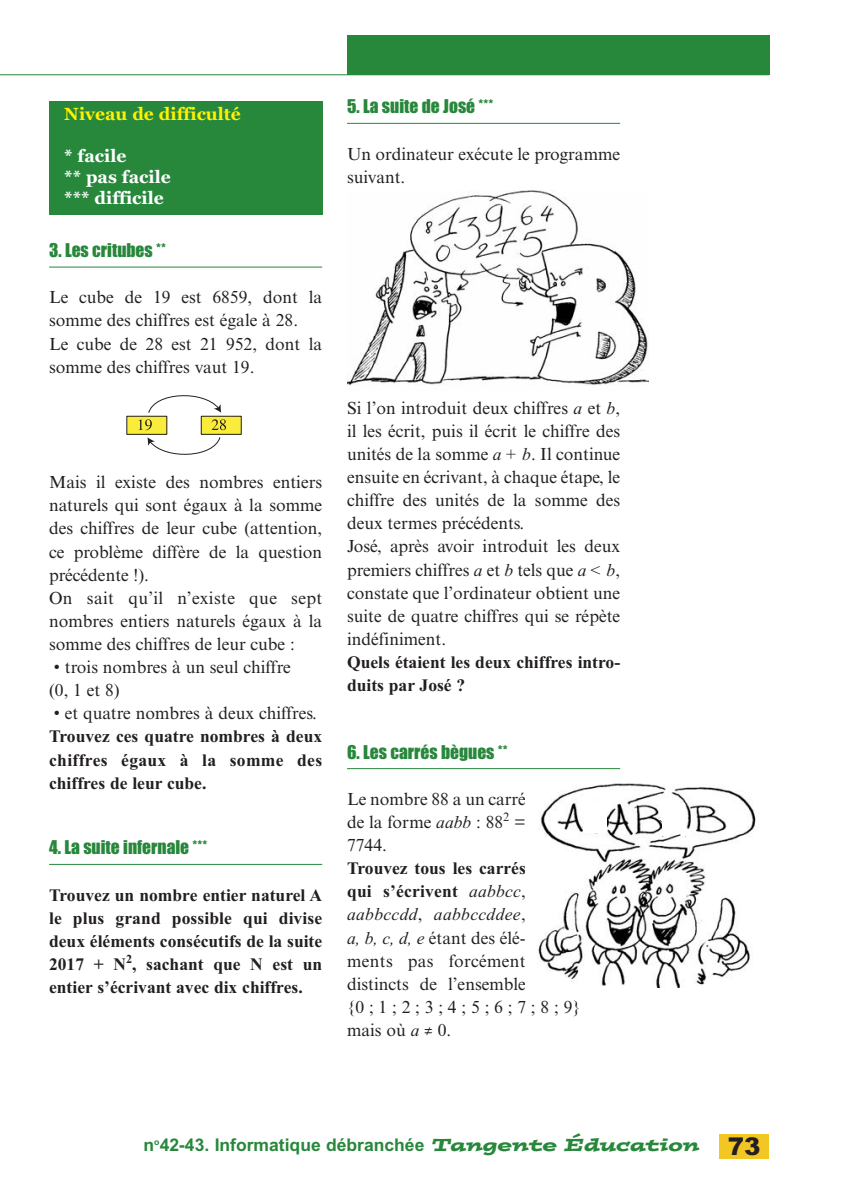
<style>
.page{position:relative;width:843px;height:1191px;background:#fff}
.page>*{position:absolute;margin:0;border:0;box-sizing:border-box;transform-origin:0 0}
.t1{font:17.5px/23.1px "Times New Roman MT Std";color:#231f20}
.t2{font:700 17.5px/23.1px "Times New Roman";color:#231f20;text-align:justify}
.t3{font:17.5px "Impact";color:#27873b}
.t4{font:700 17.5px "Arial";color:#27873b}
.t5{font:700 17.5px/21px "Georgia";color:#fff}
.t6{font:700 17.5px "Georgia";color:#fff101}
.s1{font-family:"Times New Roman";font-style:italic}
.s2{font-weight:400;font-style:italic}
.s3{font-family:"Times New Roman MT Std";font-weight:400}
.s4{font-family:"Postino";font-weight:400;font-style:italic}
.s5{font-weight:900;font-size:24.5px;color:#231f20}
</style>
<div class="page">
<hr style="left:49px;top:267px;width:273px;height:1px;background:#27873b">
<hr style="left:49px;top:864px;width:273px;height:1px;background:#27873b">
<hr style="left:347px;top:123px;width:273px;height:1px;background:#27873b">
<hr style="left:347px;top:768px;width:273px;height:1px;background:#27873b">
<hr style="left:0;top:74px;width:768px;height:1px;background:#27873b">
<div style="left:719px;top:1134px;width:49px;height:25px;background:#f3c723"></div>
<div style="left:347px;top:35px;width:421px;height:40px;background:#27873b"></div>
<div style="left:127px;top:416px;width:40px;height:18px;background:#faec3b"></div>
<div style="left:126px;top:416px;width:41px;height:19px;border:1px solid #231f20"></div>
<div style="left:201px;top:416px;width:40px;height:18px;background:#faec3b"></div>
<div style="left:201px;top:416px;width:40px;height:19px;border:1px solid #231f20"></div>
<svg style="left:138px;top:395px;width:88px;height:35px"></svg>
<svg style="left:147px;top:437px;width:74px;height:18px"></svg>
<img style="left:347px;top:191px;width:301px;height:195px">
<img style="left:538px;top:783px;width:218px;height:204px">
<div style="left:585px;top:803px;width:22px;height:16px;background:#fff"></div>
<div style="left:584px;top:818px;width:23px;height:14px;background:#fff"></div>
<div style="left:661px;top:803px;width:23px;height:26px;background:#fff"></div>
<div style="left:680px;top:829px;width:10px;height:7px;background:#fff"></div>
<div style="left:659px;top:831px;width:9px;height:5px;background:#fff"></div>
<svg style="left:663px;top:829px;width:8px;height:4px"></svg>
<div style="left:49px;top:101px;width:273px;height:113px;background:#27873b"></div>
<p class="t6" style="left:64px;top:107px;width:178px">Niveau de difficulté</p>
<p class="t5" style="left:64px;top:147px;width:108px">* facile<br>** pas facile *** difficile</p>
<p class="t3" style="left:49px;top:245px;width:118px">3. Les critubes **</p>
<p class="t1" style="left:49px;top:287px;width:274px">Le cube de 19 est 6859, dont la somme des chiffres est égale à 28.<br>Le cube de 28 est 21 952, dont la somme des chiffres vaut 19.</p>
<p class="t1" style="left:49px;top:472px;width:274px">Mais il existe des nombres entiers naturels qui sont égaux à la somme des chiffres de leur cube (attention, ce problème diffère de la question précédente !).<br>On sait qu’il n’existe que sept nombres entiers naturels égaux à la somme des chiffres de leur cube :</p>
<p class="t1" style="left:49px;top:657px;width:243px">• trois nombres à un seul chiffre (0, 1 et 8)</p>
<p class="t1" style="left:54px;top:703px;width:264px">• et quatre nombres à deux chiffres.</p>
<p class="t2" style="left:49px;top:727px;width:274px">Trouvez ces quatre nombres à deux chiffres égaux à la somme des chiffres de leur cube.</p>
<p class="t3" style="left:49px;top:842px;width:160px">4. La suite infernale ***</p>
<p class="t2" style="left:49px;top:885px;width:274px">Trouvez un nombre entier naturel A le plus grand possible qui divise deux éléments consécutifs de la suite 2017 + N<sup>2</sup>, sachant que N est un entier s’écrivant avec dix chiffres.</p>
<p class="t3" style="left:347px;top:101px;width:148px">5. La suite de José ***</p>
<p class="t1" style="left:347px;top:144px;width:274px">Un ordinateur exécute le programme suivant.</p>
<p class="t1" style="left:347px;top:398px;width:274px">Si l’on introduit deux chiffres <span class="s1">a</span> et <span class="s1">b</span>, il les écrit, puis il écrit le chiffre des unités de la somme <span class="s1">a + b</span>. Il continue ensuite en écrivant, à chaque étape, le chiffre des unités de la somme des deux termes précédents.<br>José, après avoir introduit les deux premiers chiffres <span class="s1">a</span> et <span class="s1">b</span> tels que <span class="s1">a &lt; b</span>, constate que l’ordinateur obtient une suite de quatre chiffres qui se répète indéfiniment.</p>
<p class="t2" style="left:347px;top:652px;width:274px">Quels étaient les deux chiffres intro&shy;duits par José ?</p>
<p class="t3" style="left:347px;top:746px;width:162px">6. Les carrés bègues **</p>
<p class="t1" style="left:347px;top:789px;width:180px;text-align:justify">Le nombre 88 a un carré de la forme <span class="s1">aabb</span> : 88<sup>2</sup> = 7744.</p>
<p class="t2" style="left:347px;top:858px;width:180px">Trouvez tous les carrés qui s’écrivent <span class="s2">aabbcc</span><span class="s3">, </span><span class="s2">aabbccdd</span><span class="s3">,</span> <span class="s2">aabbccddee</span><span class="s3">,</span></p>
<p class="t1" style="left:347px;top:927px;width:235px"><span class="s1">a, b, c, d, e</span> étant des élé-<br>ments pas forcément distincts de l’ensemble<br>{0 ; 1 ; 2 ; 3 ; 4 ; 5 ; 6 ; 7 ; 8 ; 9} mais où <span class="s1">a</span> ≠ 0.</p>
<p class="t4" style="left:143px;top:1135px;width:618px">n<sup>o</sup>42-43. Informatique débranchée <span class="s4">Tangente Éducation</span> <span class="s5">73</span></p>
</div>
